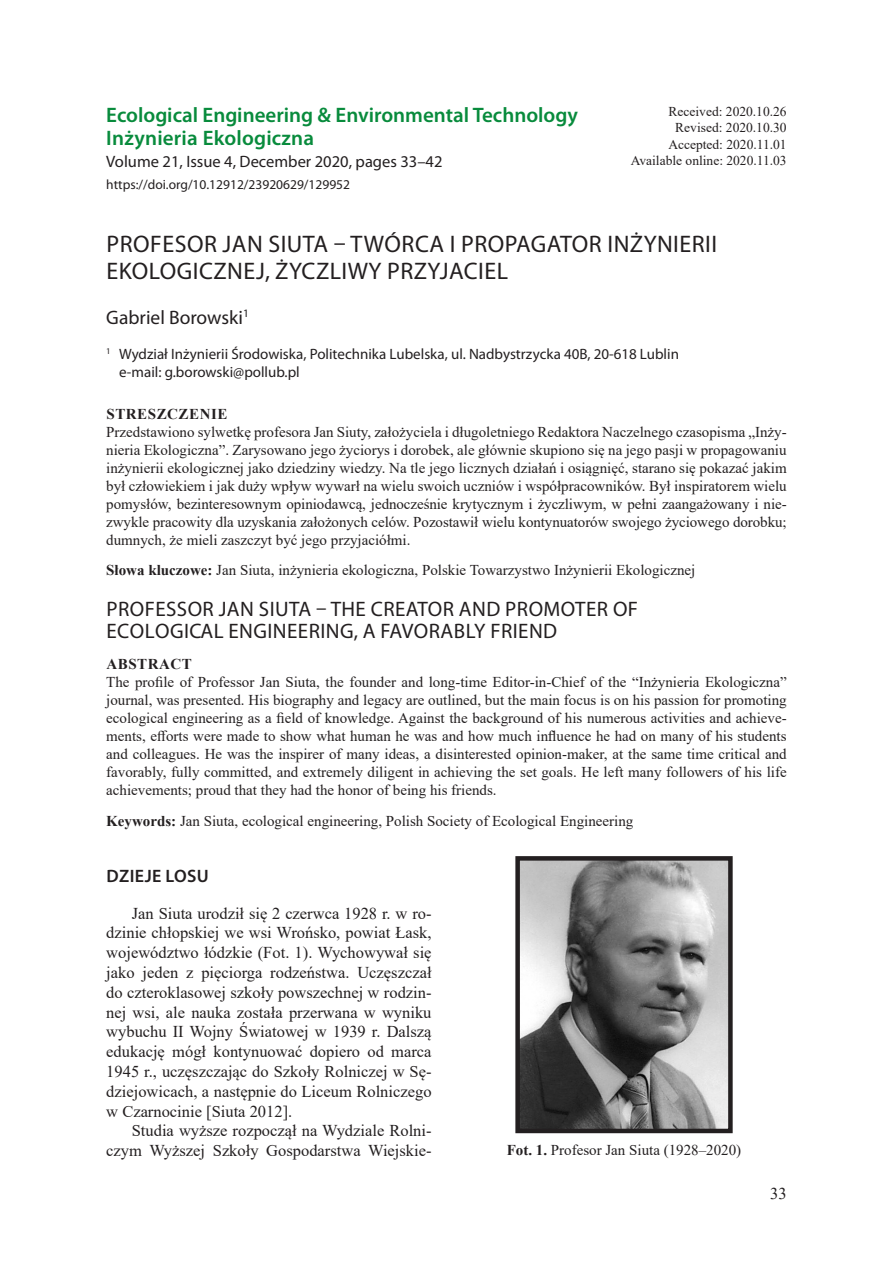
<style>
.page{position:relative;width:893px;height:1263px;background:#fff}
.page>*{position:absolute;margin:0;border:0;box-sizing:border-box;transform-origin:0 0}
.Tytuł{font:24px/27px "Myriad Pro";letter-spacing:.02em;color:#231f20}
.t1{font:21px/22.5px "Myriad Pro";letter-spacing:.02em;color:#231f20}
.t2{font:600 21px "Myriad Pro";color:#088b3c}
.Authors{font:19.5px "Myriad Pro";color:#231f20}
.Heading_1{font:600 18px "Myriad Pro";letter-spacing:.02em;color:#231f20}
.Base_Text{font:16.5px/19.8px "Times New Roman";color:#231f20;text-align:justify}
.t3{font:16.5px "Myriad Pro";color:#231f20}
.Streszczenie{font:15px/18px "Times New Roman";color:#231f20;text-align:justify}
.Abstract{font:15px/18px "Times New Roman";color:#231f20;text-align:justify}
.Affiliation{font:15px "Myriad Pro";color:#231f20}
.slowa_kluczowe{font:15px "Times New Roman";color:#231f20}
.keywords{font:15px "Times New Roman";color:#231f20}
.rys_podpis_1{font:15px "Times New Roman";color:#231f20}
.Abstract-2{font:700 15px "Times New Roman";letter-spacing:.035em;color:#231f20}
.Date{font:13.5px "Times New Roman";color:#231f20}
.t4{font:13.5px "Myriad Pro";color:#231f20}
.s1{font-weight:700}
</style>
<div class="page">
<img style="left:520px;top:861px;width:208px;height:267px">
<div style="left:515px;top:856px;width:218px;height:277px;border:4px solid #231f20"></div>
<p class="t2" style="left:106px;top:102px;width:473px">Ecological Engineering &amp; Environmental Technology</p>
<p class="t2" style="left:106px;top:124px;width:209px">Inżynieria Ekologiczna</p>
<p class="t3" style="left:106px;top:151px;width:338px">Volume 21, Issue 4, December 2020, pages 33–42</p>
<p class="t4" style="left:106px;top:176px;width:245px">https://doi.org/10.12912/23920629/129952</p>
<p class="Date" style="left:669px;top:102px;width:120px">Received: 2020.10.26</p>
<p class="Date" style="left:675px;top:118px;width:113px">Revised: 2020.10.30</p>
<p class="Date" style="left:668px;top:135px;width:120px">Accepted: 2020.11.01</p>
<p class="Date" style="left:631px;top:151px;width:157px">Available online: 2020.11.03</p>
<p class="Tytuł" style="left:107px;top:230px;width:612px">PROFESOR JAN SIUTA – TWÓRCA I PROPAGATOR INŻYNIERII<br>EKOLOGICZNEJ, ŻYCZLIWY PRZYJACIEL</p>
<p class="Authors" style="left:106px;top:305px;width:144px">Gabriel Borowski<sup>1</sup></p>
<p class="Affiliation" style="left:106px;top:344px;width:574px"><sup>1</sup> Wydział Inżynierii Środowiska, Politechnika Lubelska, ul. Nadbystrzycka 40B, 20-618 Lublin</p>
<p class="Affiliation" style="left:119px;top:362px;width:182px">e-mail: g.borowski@pollub.pl</p>
<p class="Abstract-2" style="left:107px;top:403px;width:122px">STRESZCZENIE</p>
<p class="Streszczenie" style="left:106px;top:422px;width:682px">Przedstawiono sylwetkę profesora Jan Siuty, założyciela i długoletniego Redaktora Naczelnego czasopisma „Inży&shy;nieria Ekologiczna”. Zarysowano jego życiorys i dorobek, ale głównie skupiono się na jego pasji w propagowaniu inżynierii ekologicznej jako dziedziny wiedzy. Na tle jego licznych działań i osiągnięć, starano się pokazać jakim był człowiekiem i jak duży wpływ wywarł na wielu swoich uczniów i współpracowników. Był inspiratorem wielu pomysłów, bezinteresownym opiniodawcą, jednocześnie krytycznym i życzliwym, w pełni zaangażowany i nie&shy;zwykle pracowity dla uzyskania założonych celów. Pozostawił wielu kontynuatorów swojego życiowego dorobku; dumnych, że mieli zaszczyt być jego przyjaciółmi.</p>
<p class="slowa_kluczowe" style="left:106px;top:560px;width:590px"><span class="s1">Słowa kluczowe:</span> Jan Siuta, inżynieria ekologiczna, Polskie Towarzystwo Inżynierii Ekologicznej</p>
<p class="t1" style="left:107px;top:597px;width:533px">PROFESSOR JAN SIUTA – THE CREATOR AND PROMOTER OF<br>ECOLOGICAL ENGINEERING, A FAVORABLY FRIEND</p>
<p class="Abstract-2" style="left:107px;top:653px;width:87px">ABSTRACT</p>
<p class="Abstract" style="left:106px;top:673px;width:682px">The profile of Professor Jan Siuta, the founder and long-time Editor-in-Chief of the “Inżynieria Ekologiczna” journal, was presented. His biography and legacy are outlined, but the main focus is on his passion for promoting ecological engineering as a field of knowledge. Against the background of his numerous activities and achieve&shy;ments, efforts were made to show what human he was and how much influence he had on many of his students and colleagues. He was the inspirer of many ideas, a disinterested opinion-maker, at the same time critical and favorably, fully committed, and extremely diligent in achieving the set goals. He left many followers of his life achievements; proud that they had the honor of being his friends.</p>
<p class="keywords" style="left:106px;top:810px;width:529px"><span class="s1">Keywords:</span> Jan Siuta, ecological engineering, Polish Society of Ecological Engineering</p>
<p class="Heading_1" style="left:106px;top:864px;width:104px">DZIEJE LOSU</p>
<p class="Base_Text" style="left:106px;top:902px;width:327px;text-indent:26px">Jan Siuta urodził się 2 czerwca 1928 r. w ro&shy;dzinie chłopskiej we wsi Wrońsko, powiat Łask, województwo łódzkie (Fot. 1). Wychowywał się jako jeden z pięciorga rodzeństwa. Uczęszczał do czteroklasowej szkoły powszechnej w rodzin&shy;nej wsi, ale nauka została przerwana w wyniku wybuchu II Wojny Światowej w 1939 r. Dalszą edukację mógł kontynuować dopiero od marca 1945 r., uczęszczając do Szkoły Rolniczej w Sę&shy;dziejowicach, a następnie do Liceum Rolniczego w Czarnocinie [Siuta 2012].</p>
<p class="Base_Text" style="left:106px;top:1120px;width:327px;text-align:right">Studia wyższe rozpoczął na Wydziale Rolni&shy;czym Wyższej Szkoły Gospodarstwa Wiejskie-</p>
<p class="rys_podpis_1" style="left:507px;top:1139px;width:236px"><span class="s1">Fot. 1.</span> Profesor Jan Siuta (1928–2020)</p>
<p class="Base_Text" style="left:770px;top:1183px;width:18px">33</p>
</div>
